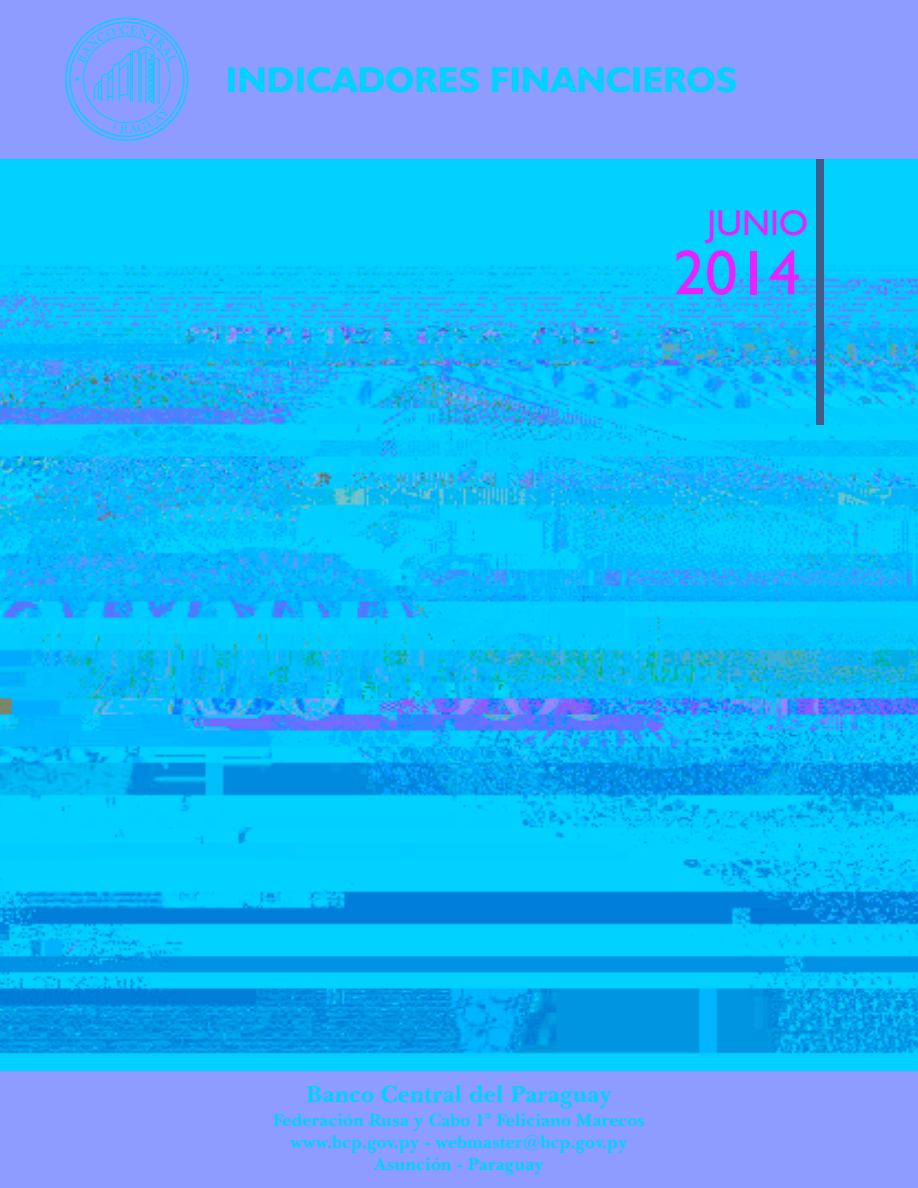
<style>
.page{position:relative;width:918px;height:1188px;background:#fff}
.page>*{position:absolute;margin:0;border:0;box-sizing:border-box;transform-origin:0 0}
.t1{font:63.45px "Humanist 521 BT";color:#e921fe}
.t2{font:700 36px "Humanist 521 BT";color:#00d1ff}
.t3{font:36px "Humanist 521 BT";color:#e921fe}
.t4{font:700 24px "Baskerville BT";color:#00d1ff}
.t5{font:700 18px/22.4px "Baskerville BT";color:#00d1ff;text-align:center}
</style>
<div class="page">
<div style="left:0;top:65px;width:918px;height:1050px;background:#00d1ff"></div>
<img style="left:0;top:265px;width:918px;height:789px">
<div style="left:0;top:1072px;width:918px;height:116px;background:#8f9cff"></div>
<div style="left:816px;top:144px;width:7px;height:280px;background:#405d89"></div>
<div style="left:0;top:0;width:918px;height:159px;background:#8f9cff"></div>
<svg style="left:65px;top:18px;width:123px;height:123px"></svg>
<h2 class="t2" style="left:226px;top:65px;width:513px">INDICADORES FINANCIEROS</h2>
<h2 class="t3" style="left:707px;top:207px;width:103px">JUNIO</h2>
<h1 class="t1" style="left:673px;top:246px;width:130px">2014</h1>
<h3 class="t4" style="left:306px;top:1083px;width:308px">Banco Central del Paraguay</h3>
<p class="t5" style="left:273px;top:1110px;width:374px">Federación Rusa y Cabo 1° Feliciano Marecos www.bcp.gov.py - webmaster@bcp.gov.py<br>Asunción - Paraguay</p>
</div>
